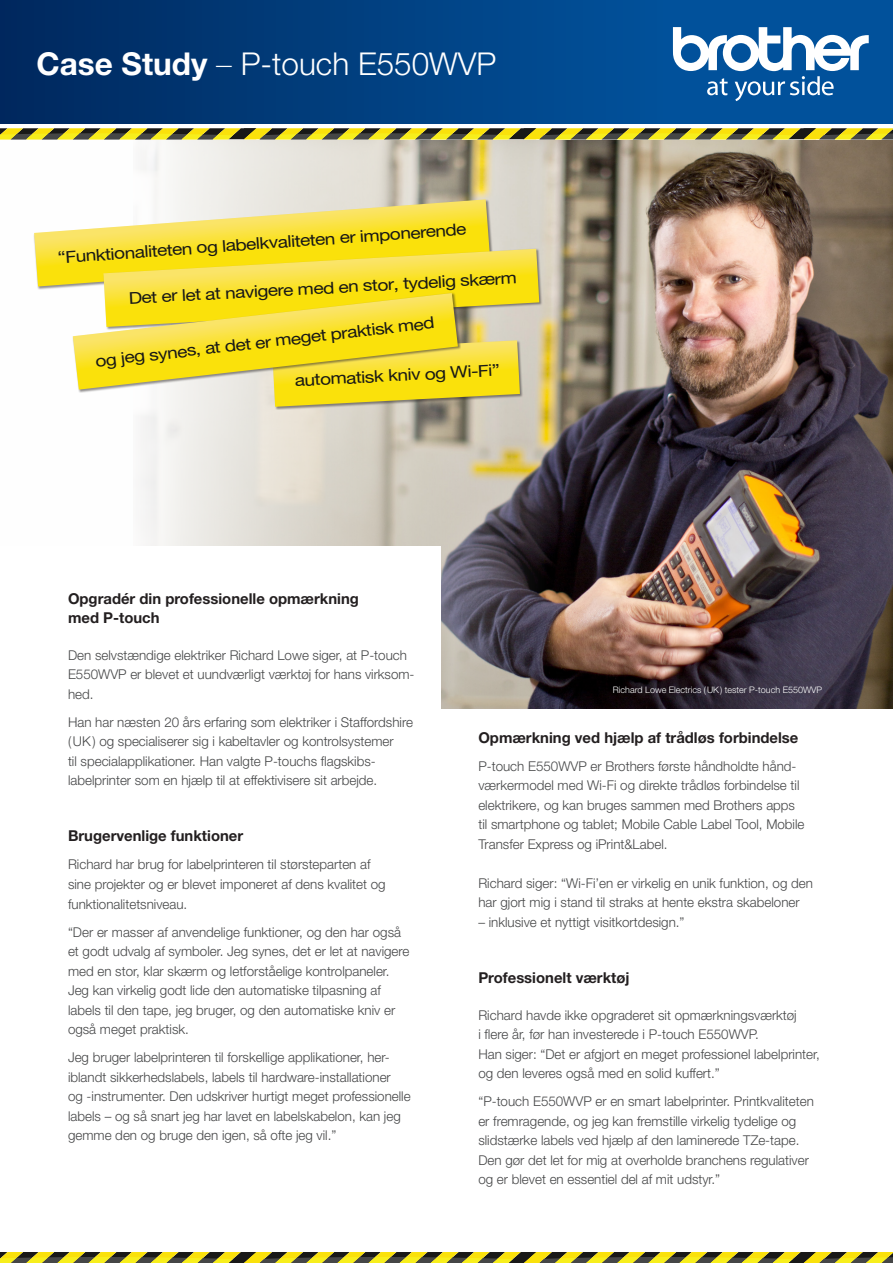
<style>
.page{position:relative;width:893px;height:1263px;background:#fff}
.page>*{position:absolute;margin:0;border:0;box-sizing:border-box;transform-origin:0 0}
.t1{font:300 31.5px "Helvetica Neue LT Pro";color:#fff}
.t2{font:16.35px "Helvetica Neue";color:#181817;scale:1.17 1}
.t3{font:700 15px/19.5px "Helvetica Neue LT Pro";color:#231f20}
.t4{font:300 13.5px/19.5px "Helvetica Neue LT Pro";color:#454647}
.t5{font:300 9px "Helvetica Neue LT Pro";color:#fff}
.s1{font-weight:700}
.s2{font-family:"Helvetica Neue LTW1 G";font-weight:100}
</style>
<div class="page">
<svg style="left:0;top:128px;width:893px;height:11px;background:#978e25"></svg>
<div style="left:0;top:0;width:673px;height:123px;background:linear-gradient(to right,#00285e,#01529c)"></div>
<div style="left:673px;top:0;width:220px;height:123px;background:#01519b"></div>
<svg style="left:673px;top:27px;width:196px;height:74px"></svg>
<img style="left:140px;top:140px;width:753px;height:568px">
<div style="left:0;top:546px;width:440px;height:266px;background:#fff"></div>
<div style="left:272px;top:340px;width:251px;height:70px;background:#231f20;opacity:.5"></div>
<svg style="left:34px;top:199px;width:505px;height:208px;background:#f3e15b"></svg>
<svg style="left:0;top:1252px;width:893px;height:11px;background:#958c20"></svg>
<p class="t1" style="left:36px;top:44px;width:461px"><span class="s1">Case Study</span> <span class="s2">–</span> P-touch E550WVP</p>
<p class="t2" style="left:57px;top:248px;width:352px;rotate:-4deg">“Funktionaliteten og labelkvaliteten er imponerende</p>
<p class="t2" style="left:128px;top:288px;width:333px;rotate:-3deg">Det er let at navigere med en stor, tydelig skærm</p>
<p class="t2" style="left:94px;top:350px;width:293px;rotate:-6deg">og jeg synes, at det er meget praktisk med</p>
<p class="t2" style="left:294px;top:371px;width:177px;rotate:-3deg">automatisk kniv og Wi-Fi”</p>
<p class="t3" style="left:68px;top:588px;width:292px">Opgradér din professionelle opmærkning med P-touch</p>
<p class="t4" style="left:68px;top:645px;width:348px">Den selvstændige elektriker Richard Lowe siger, at P-touch<br>E550WVP er blevet et uundværligt værktøj for hans virksom&shy;hed.</p>
<p class="t4" style="left:68px;top:712px;width:346px">Han har næsten 20 års erfaring som elektriker i Staffordshire (UK) og specialiserer sig i kabeltavler og kontrolsystemer<br>til specialapplikationer. Han valgte P-touchs flagskibs&shy;labelprinter som en hjælp til at effektivisere sit arbejde.</p>
<p class="t3" style="left:68px;top:826px;width:177px">Brugervenlige funktioner</p>
<p class="t4" style="left:68px;top:855px;width:319px">Richard har brug for labelprinteren til størsteparten af sine projekter og er blevet imponeret af dens kvalitet og funktionalitetsniveau.</p>
<p class="t4" style="left:68px;top:922px;width:343px">“Der er masser af anvendelige funktioner, og den har også et godt udvalg af symboler. Jeg synes, det er let at navigere med en stor, klar skærm og letforståelige kontrolpaneler.<br>Jeg kan virkelig godt lide den automatiske tilpasning af labels til den tape, jeg bruger, og den automatiske kniv er også meget praktisk.</p>
<p class="t4" style="left:68px;top:1047px;width:344px">Jeg bruger labelprinteren til forskellige applikationer, her&shy;iblandt sikkerhedslabels, labels til hardware-installationer<br>og -instrumenter. Den udskriver hurtigt meget professionelle labels – og så snart jeg har lavet en labelskabelon, kan jeg gemme den og bruge den igen, så ofte jeg vil.”</p>
<p class="t5" style="left:613px;top:684px;width:211px">Richard Lowe Electrics (UK) tester P-touch E550WVP</p>
<p class="t3" style="left:478px;top:727px;width:322px">Opmærkning ved hjælp af trådløs forbindelse</p>
<p class="t4" style="left:478px;top:756px;width:328px">P-touch E550WVP er Brothers første håndholdte hånd&shy;værkermodel med Wi-Fi og direkte trådløs forbindelse til elektrikere, og kan bruges sammen med Brothers apps til smartphone og tablet; Mobile Cable Label Tool, Mobile Transfer Express og iPrint&amp;Label.</p>
<p class="t4" style="left:478px;top:873px;width:336px">Richard siger: “Wi-Fi’en er virkelig en unik funktion, og den har gjort mig i stand til straks at hente ekstra skabeloner</p>
<p class="t4" style="left:478px;top:912px;width:208px">– inklusive et nyttigt visitkortdesign.”</p>
<p class="t3" style="left:478px;top:967px;width:153px">Professionelt værktøj</p>
<p class="t4" style="left:478px;top:1005px;width:343px">Richard havde ikke opgraderet sit opmærkningsværktøj<br>i flere år, før han investerede i P-touch E550WVP.<br>Han siger: “Det er afgjort en meget professionel labelprinter, og den leveres også med en solid kuffert.”</p>
<p class="t4" style="left:478px;top:1091px;width:337px">“P-touch E550WVP er en smart labelprinter. Printkvaliteten er fremragende, og jeg kan fremstille virkelig tydelige og slidstærke labels ved hjælp af den laminerede TZe-tape.<br>Den gør det let for mig at overholde branchens regulativer og er blevet en essentiel del af mit udstyr.”</p>
</div>
